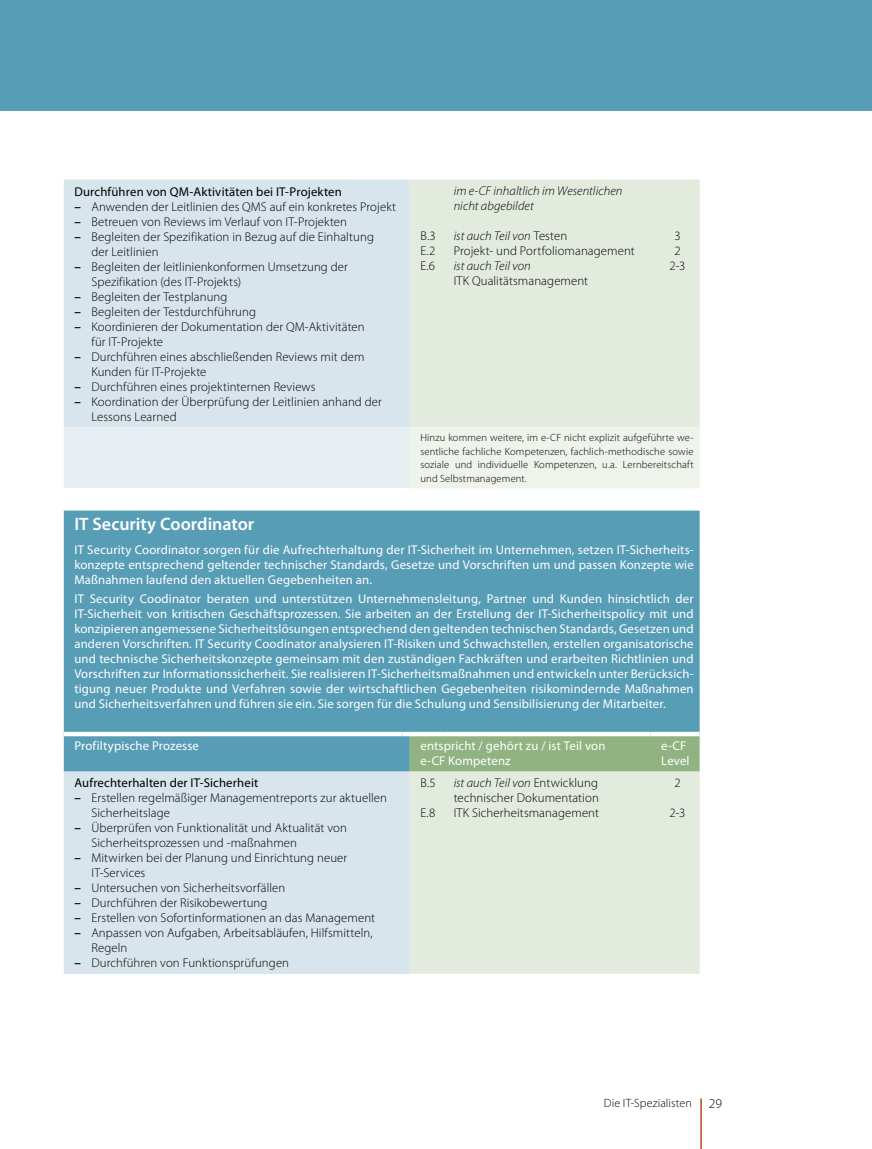
<style>
.page{position:relative;width:872px;height:1149px;background:#fff}
.page>*{position:absolute;margin:0;border:0;box-sizing:border-box;transform-origin:0 0}
.t1{font:600 18px "Myriad Pro";color:#fff}
.t2{font:300 13.5px "Myriad Pro";color:#000}
.t3{font:12.75px/15px "Myriad Pro";letter-spacing:.01em;color:#fff;text-align:justify}
.t4{font:300 12.75px/15px "Myriad Pro";letter-spacing:.005em;color:#000}
.t5{font:12.75px "Myriad Pro";letter-spacing:.01em;color:#000}
.t6{font:italic 300 12.75px/15px "Myriad Pro";letter-spacing:.005em;color:#000}
.t7{font:300 12px "Myriad Pro";letter-spacing:.01em;color:#000}
.t8{font:300 10.5px/13.5px "Myriad Pro";letter-spacing:.015em;color:#000;text-align:justify}
.s1{font-family:"Page Sans";font-weight:400}
.s2{font-style:italic}
</style>
<div class="page">
<div style="left:0;top:0;width:872px;height:111px;background:#589db6"></div>
<hr style="left:700px;top:1098px;width:2px;height:50px;background:#bc442d">
<div style="left:64px;top:179px;width:346px;height:794px;background:#d8e5ec"></div>
<div style="left:410px;top:179px;width:289px;height:794px;background:#e3ebdf"></div>
<svg style="left:64px;top:427px;width:635px;height:83px"></svg>
<div style="left:64px;top:510px;width:635px;height:261px;background:#589db6"></div>
<div style="left:410px;top:736px;width:289px;height:35px;background:#91b382"></div>
<div style="left:64px;top:731px;width:338px;height:5px;background:#fff"></div>
<div style="left:402px;top:731px;width:8px;height:5px;background:#fff"></div>
<div style="left:410px;top:731px;width:33px;height:5px;background:#fff"></div>
<div style="left:443px;top:731px;width:207px;height:5px;background:#fff"></div>
<div style="left:650px;top:731px;width:49px;height:5px;background:#fff"></div>
<p class="t5" style="left:74px;top:183px;width:269px">Durchführen von QM-Aktivitäten bei IT-Projekten</p>
<p class="t4" style="left:74px;top:199px;width:323px"><span class="s1">–</span> Anwenden der Leitlinien des QMS auf ein konkretes Projekt</p>
<p class="t4" style="left:74px;top:214px;width:274px"><span class="s1">–</span> Betreuen von Reviews im Verlauf von IT-Projekten</p>
<p class="t4" style="left:91px;top:229px;width:284px;text-indent:-17px"><span class="s1">–</span> Begleiten der Spezifikation in Bezug auf die Einhaltung der Leitlinien</p>
<p class="t4" style="left:91px;top:259px;width:258px;text-indent:-17px"><span class="s1">–</span> Begleiten der leitlinienkonformen Umsetzung der<br>Spezifikation (des IT-Projekts)</p>
<p class="t4" style="left:74px;top:289px;width:155px"><span class="s1">–</span> Begleiten der Testplanung</p>
<p class="t4" style="left:74px;top:304px;width:183px"><span class="s1">–</span> Begleiten der Testdurchführung</p>
<p class="t4" style="left:91px;top:319px;width:275px;text-indent:-17px"><span class="s1">–</span> Koordinieren der Dokumentation der QM-Aktivitäten für IT-Projekte</p>
<p class="t4" style="left:91px;top:349px;width:275px;text-indent:-17px"><span class="s1">–</span> Durchführen eines abschließenden Reviews mit dem<br>Kunden für IT-Projekte</p>
<p class="t4" style="left:74px;top:379px;width:243px"><span class="s1">–</span> Durchführen eines projektinternen Reviews</p>
<p class="t4" style="left:91px;top:394px;width:292px;text-indent:-17px"><span class="s1">–</span> Koordination der Überprüfung der Leitlinien anhand der<br>Lessons Learned</p>
<p class="t4" style="left:420px;top:229px;width:17px;text-align:justify">B.3<br>E.2<br>E.6</p>
<p class="t6" style="left:454px;top:184px;width:170px">im e-CF inhaltlich im Wesentlichen nicht abgebildet</p>
<p class="t4" style="left:454px;top:229px;width:183px"><span class="s2">ist auch Teil von</span> Testen<br>Projekt- und Portfoliomanagement</p>
<p class="t6" style="left:454px;top:259px;width:79px">ist auch Teil von</p>
<p class="t4" style="left:454px;top:274px;width:136px">ITK Qualitätsmanagement</p>
<p class="t4" style="left:669px;top:229px;width:17px;text-align:center">3<br>2<br>2-3</p>
<p class="t8" style="left:420px;top:431px;width:275px">Hinzu kommen weitere, im e-CF nicht explizit aufgeführte we&shy;sentliche fachliche Kompetenzen, fachlich-methodische sowie soziale und individuelle Kompetenzen, u.a. Lernbereitschaft und Selbstmanagement.</p>
<h1 class="t1" style="left:74px;top:513px;width:181px">IT Security Coordinator</h1>
<p class="t3" style="left:74px;top:542px;width:621px">IT Security Coordinator sorgen für die Aufrechterhaltung der IT-Sicherheit im Unternehmen, setzen IT-Sicherheits&shy;konzepte entsprechend geltender technischer Standards, Gesetze und Vorschriften um und passen Konzepte wie Maßnahmen laufend den aktuellen Gegebenheiten an.</p>
<p class="t3" style="left:74px;top:591px;width:621px">IT Security Coodinator beraten und unterstützen Unternehmensleitung, Partner und Kunden hinsichtlich der IT-Sicherheit von kritischen Geschäftsprozessen. Sie arbeiten an der Erstellung der IT-Sicherheitspolicy mit und konzipieren angemessene Sicherheitslösungen entsprechend den geltenden technischen Standards, Gesetzen und anderen Vorschriften. IT Security Coodinator analysieren IT-Risiken und Schwachstellen, erstellen organisatorische und technische Sicherheitskonzepte gemeinsam mit den zuständigen Fachkräften und erarbeiten Richtlinien und Vorschriften zur Informationssicherheit. Sie realisieren IT-Sicherheitsmaßnahmen und entwickeln unter Berücksich&shy;tigung neuer Produkte und Verfahren sowie der wirtschaftlichen Gegebenheiten risikomindernde Maßnahmen und Sicherheitsverfahren und führen sie ein. Sie sorgen für die Schulung und Sensibilisierung der Mitarbeiter.</p>
<p class="t3" style="left:74px;top:737px;width:126px">Profiltypische Prozesse</p>
<p class="t3" style="left:420px;top:737px;width:187px">entspricht / gehört zu / ist Teil von e-CF Kompetenz</p>
<p class="t3" style="left:661px;top:737px;width:30px">e-CF<br>Level</p>
<p class="t5" style="left:74px;top:774px;width:185px">Aufrechterhalten der IT-Sicherheit</p>
<p class="t4" style="left:91px;top:790px;width:297px;text-indent:-17px"><span class="s1">–</span> Erstellen regelmäßiger Managementreports zur aktuellen<br>Sicherheitslage</p>
<p class="t4" style="left:91px;top:820px;width:257px;text-indent:-17px"><span class="s1">–</span> Überprüfen von Funktionalität und Aktualität von<br>Sicherheitsprozessen und -maßnahmen</p>
<p class="t4" style="left:91px;top:850px;width:257px;text-indent:-17px"><span class="s1">–</span> Mitwirken bei der Planung und Einrichtung neuer<br>IT-Services</p>
<p class="t4" style="left:74px;top:880px;width:212px"><span class="s1">–</span> Untersuchen von Sicherheitsvorfällen</p>
<p class="t4" style="left:74px;top:895px;width:195px"><span class="s1">–</span> Durchführen der Risikobewertung</p>
<p class="t4" style="left:74px;top:910px;width:302px"><span class="s1">–</span> Erstellen von Sofortinformationen an das Management</p>
<p class="t4" style="left:91px;top:925px;width:283px;text-indent:-17px"><span class="s1">–</span> Anpassen von Aufgaben, Arbeitsabläufen, Hilfsmitteln,<br>Regeln</p>
<p class="t4" style="left:74px;top:955px;width:216px"><span class="s1">–</span> Durchführen von Funktionsprüfungen</p>
<p class="t4" style="left:454px;top:775px;width:147px;text-align:justify"><span class="s2">ist auch Teil von</span> Entwicklung technischer Dokumentation ITK Sicherheitsmanagement</p>
<p class="t4" style="left:674px;top:775px;width:8px">2</p>
<p class="t4" style="left:420px;top:775px;width:17px">B.5</p>
<p class="t4" style="left:420px;top:805px;width:16px">E.8</p>
<p class="t4" style="left:669px;top:805px;width:17px">2-3</p>
<p class="t7" style="left:604px;top:1096px;width:90px">Die IT-Spezialisten</p>
<p class="t2" style="left:709px;top:1095px;width:15px">29</p>
</div>
